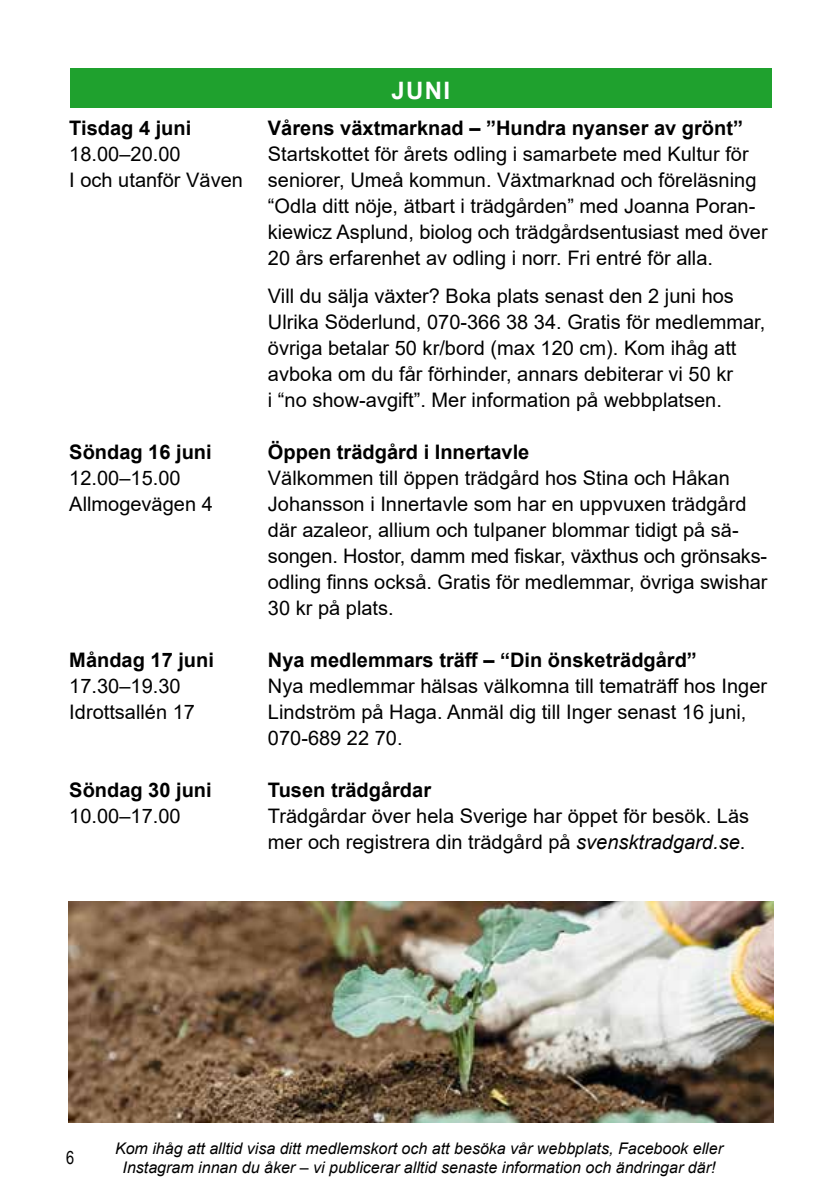
<style>
.page{position:relative;width:840px;height:1191px;background:#fff}
.page>*{position:absolute;margin:0;border:0;box-sizing:border-box;transform-origin:0 0}
.t1{font:700 24px "Arial";color:#fff}
.t2{font:20px/26px "Arial";color:#000}
.t3{font:700 20px "Arial";color:#000}
.t4{font:18px "Arial Narrow";color:#000}
.t5{font:italic 16px/19.2px "Arial";color:#000;text-align:center}
.s1{font-style:italic}
</style>
<div class="page">
<div style="left:70px;top:68px;width:701px;height:39px;background:#1fa12e"></div>
<img style="left:68px;top:901px;width:704px;height:222px">
<p class="t1" style="left:391px;top:74px;width:60px">JUNI</p>
<p class="t3" style="left:69px;top:114px;width:123px">Tisdag 4 juni</p>
<p class="t3" style="left:268px;top:114px;width:476px">Vårens växtmarknad – ”Hundra nyanser av grönt”</p>
<p class="t2" style="left:69px;top:141px;width:113px">18.00–20.00</p>
<p class="t2" style="left:268px;top:141px;width:482px">Startskottet för årets odling i samarbete med Kultur för</p>
<p class="t2" style="left:69px;top:167px;width:688px">I och utanför Väven seniorer, Umeå kommun. Växtmarknad och föreläsning</p>
<p class="t2" style="left:268px;top:193px;width:488px">“Odla ditt nöje, ätbart i trädgården” med Joanna Poran-</p>
<p class="t2" style="left:268px;top:219px;width:501px">kiewicz Asplund, biolog och trädgårdsentusiast med över</p>
<p class="t2" style="left:268px;top:245px;width:446px">20 års erfarenhet av odling i norr. Fri entré för alla.</p>
<p class="t2" style="left:268px;top:283px;width:498px">Vill du sälja växter? Boka plats senast den 2 juni hos Ulrika Söderlund, 070-366 38 34. Gratis för medlemmar, övriga betalar 50 kr/bord (max 120 cm). Kom ihåg att avboka om du får förhinder, annars debiterar vi 50 kr<br>i “no show-avgift”. Mer information på webbplatsen.</p>
<p class="t3" style="left:69px;top:438px;width:144px">Söndag 16 juni</p>
<p class="t3" style="left:268px;top:438px;width:263px">Öppen trädgård i Innertavle</p>
<p class="t2" style="left:69px;top:465px;width:113px">12.00–15.00</p>
<p class="t2" style="left:268px;top:465px;width:463px">Välkommen till öppen trädgård hos Stina och Håkan</p>
<p class="t2" style="left:69px;top:491px;width:145px">Allmogevägen 4</p>
<p class="t2" style="left:268px;top:491px;width:501px">Johansson i Innertavle som har en uppvuxen trädgård där azaleor, allium och tulpaner blommar tidigt på sä&shy;songen. Hostor, damm med fiskar, växthus och grönsaks&shy;odling finns också. Gratis för medlemmar, övriga swishar 30 kr på plats.</p>
<p class="t3" style="left:69px;top:646px;width:146px">Måndag 17 juni</p>
<p class="t3" style="left:268px;top:646px;width:430px">Nya medlemmars träff – “Din önsketrädgård”</p>
<p class="t2" style="left:69px;top:673px;width:113px">17.30–19.30</p>
<p class="t2" style="left:268px;top:673px;width:500px">Nya medlemmar hälsas välkomna till tematräff hos Inger</p>
<p class="t2" style="left:69px;top:699px;width:127px">Idrottsallén 17</p>
<p class="t2" style="left:268px;top:699px;width:480px">Lindström på Haga. Anmäl dig till Inger senast 16 juni,<br>070-689 22 70.</p>
<p class="t3" style="left:69px;top:776px;width:144px">Söndag 30 juni</p>
<p class="t3" style="left:268px;top:776px;width:164px">Tusen trädgårdar</p>
<p class="t2" style="left:69px;top:803px;width:113px">10.00–17.00</p>
<p class="t2" style="left:268px;top:803px;width:482px">Trädgårdar över hela Sverige har öppet för besök. Läs mer och registrera din trädgård på <span class="s1">svensktradgard.se</span>.</p>
<p class="t4" style="left:66px;top:1144px;width:10px">6</p>
<p class="t5" style="left:115px;top:1139px;width:609px">Kom ihåg att alltid visa ditt medlemskort och att besöka vår webbplats, Facebook eller<br>Instagram innan du åker – vi publicerar alltid senaste information och ändringar där!</p>
</div>
